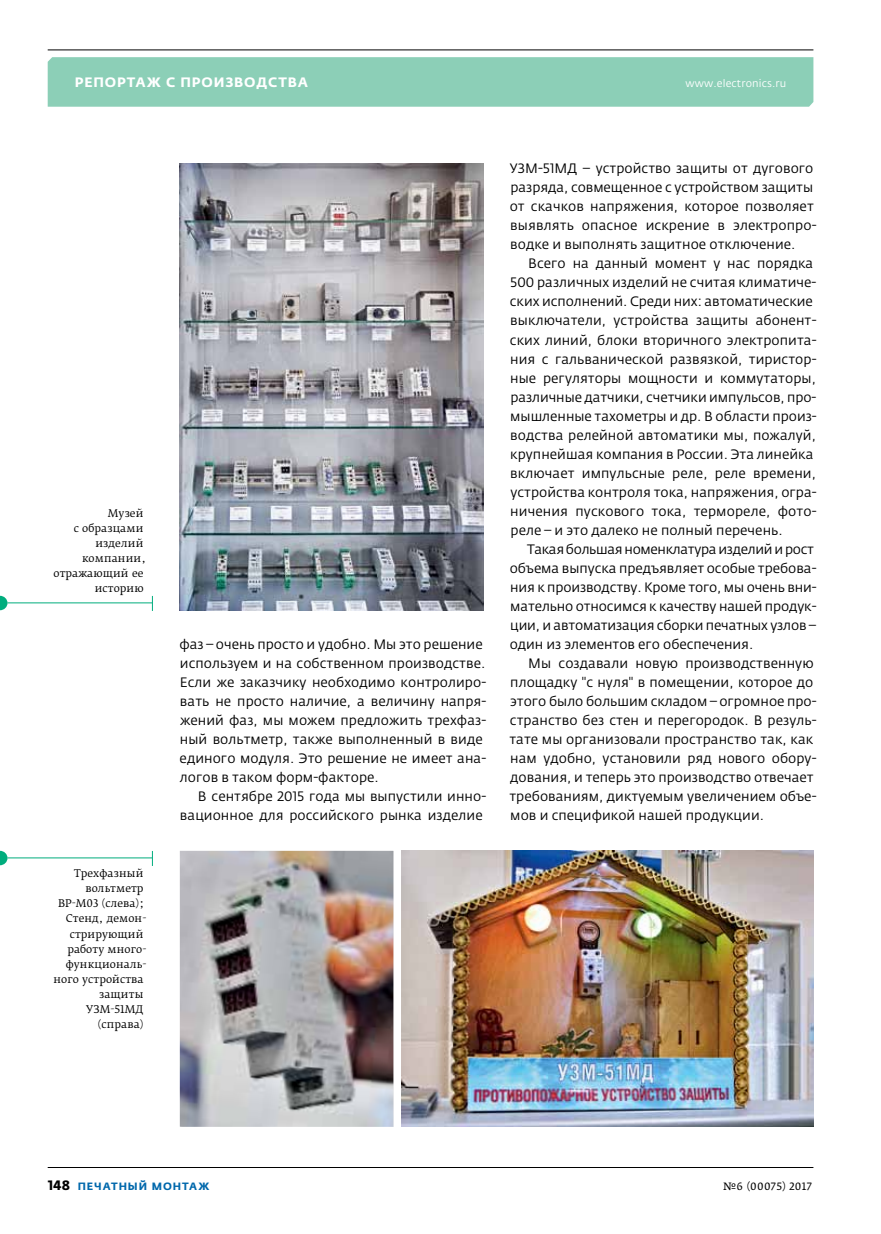
<style>
.page{position:relative;width:881px;height:1234px;background:#fff}
.page>*{position:absolute;margin:0;border:0;box-sizing:border-box;transform-origin:0 0}
.t1{font:13.5px/19px "Fedra Sans Pro";letter-spacing:.005em;color:#000}
.t2{font:700 13.5px "Fedra Sans Alt Pro";letter-spacing:.06em;color:#fff}
.t3{font:10.5px/15px "Fedra Serif B Pro";letter-spacing:.005em;color:#000;text-align:right}
.t4{font:10.5px "Fedra Sans Pro";letter-spacing:.015em;color:#fff}
.t5{font:700 10.5px "Fedra Sans Alt Pro";letter-spacing:.09em;color:#0068ac}
.t6{font:10.5px "Fedra Serif A Pro";letter-spacing:.035em;color:#000}
.s1{font-family:"Fedra Sans Pro";font-size:13.5px;color:#000}
</style>
<div class="page">
<div style="left:48px;top:57px;width:765px;height:50px;background:#8ccfb7"></div>
<hr style="left:48px;top:49px;width:765px;height:1px;background:#000">
<hr style="left:48px;top:1166px;width:765px;height:1px;background:#000">
<img style="left:180px;top:164px;width:303px;height:446px">
<img style="left:180px;top:850px;width:213px;height:276px">
<img style="left:401px;top:850px;width:412px;height:276px">
<svg style="left:0;top:595px;width:7px;height:16px"></svg>
<svg style="left:152px;top:595px;width:1px;height:15px"></svg>
<hr style="left:7px;top:602px;width:145px;height:1px;background:#00ad7d">
<svg style="left:0;top:850px;width:7px;height:16px"></svg>
<svg style="left:152px;top:851px;width:1px;height:14px"></svg>
<hr style="left:7px;top:857px;width:145px;height:1px;background:#00ad7d">
<p class="t2" style="left:75px;top:74px;width:235px">Репортаж с производства</p>
<p class="t4" style="left:685px;top:77px;width:102px">www.electronics.ru</p>
<p class="t3" style="left:54px;top:505px;width:94px">Музей<br>с образцами изделий компании, отражающий ее историю</p>
<p class="t3" style="left:53px;top:866px;width:94px">Трехфазный вольтметр<br>ВР-М03 (слева);<br>Стенд, демон&shy;стрирующий работу много&shy;функциональ&shy;ного устройства защиты<br>УЗМ‑51МД (справа)</p>
<p class="t1" style="left:179px;top:634px;width:308px">фаз – очень просто и удобно. Мы это решение используем и на собственном производстве.<br>Если же заказчику необходимо контролиро&shy;вать не просто наличие, а величину напря&shy;жений фаз, мы можем предложить трехфаз&shy;ный вольтметр, также выполненный в виде единого модуля. Это решение не имеет ана&shy;логов в таком форм-факторе.</p>
<p class="t1" style="left:180px;top:786px;width:307px;text-align:right">В сентябре 2015 года мы выпустили инно&shy;вационное для российского рынка изделие</p>
<p class="t1" style="left:509px;top:159px;width:308px">УЗМ‑51МД – устройство защиты от дугового разряда, совмещенное с устройством защиты от скачков напряжения, которое позволяет выявлять опасное искрение в электропро&shy;водке и выполнять защитное отключение.</p>
<p class="t1" style="left:509px;top:254px;width:308px;text-indent:18px">Всего на данный момент у нас порядка 500 различных изделий не считая климатиче&shy;ских исполнений. Среди них: автоматические выключатели, устройства защиты абонент&shy;ских линий, блоки вторичного электропита&shy;ния с гальванической развязкой, тиристор&shy;ные регуляторы мощности и коммутаторы, различные датчики, счетчики импульсов, про&shy;мышленные тахометры и др. В области произ&shy;водства релейной автоматики мы, пожалуй, крупнейшая компания в России. Эта линейка включает импульсные реле, реле времени, устройства контроля тока, напряжения, огра&shy;ничения пускового тока, термореле, фото&shy;реле – и это далеко не полный перечень.</p>
<p class="t1" style="left:509px;top:539px;width:308px;text-indent:17px">Такая большая номенклатура изделий и рост объема выпуска предъявляет особые требова&shy;ния к производству. Кроме того, мы очень вни&shy;мательно относимся к качеству нашей продук&shy;ции, и автоматизация сборки печатных узлов – один из элементов его обеспечения.</p>
<p class="t1" style="left:509px;top:653px;width:308px;text-indent:19px">Мы создавали новую производственную площадку "с нуля" в помещении, которое до этого было большим складом–огромное про&shy;странство без стен и перегородок. В резуль&shy;тате мы организовали пространство так, как нам удобно, установили ряд нового обору&shy;дования, и теперь это производство отвечает требованиям, диктуемым увеличением объе&shy;мов и спецификой нашей продукции.</p>
<p class="t5" style="left:48px;top:1179px;width:163px"><span class="s1">148</span> печатный монтаж</p>
<p class="t6" style="left:723px;top:1179px;width:90px">№6 (00075) 2017</p>
</div>
